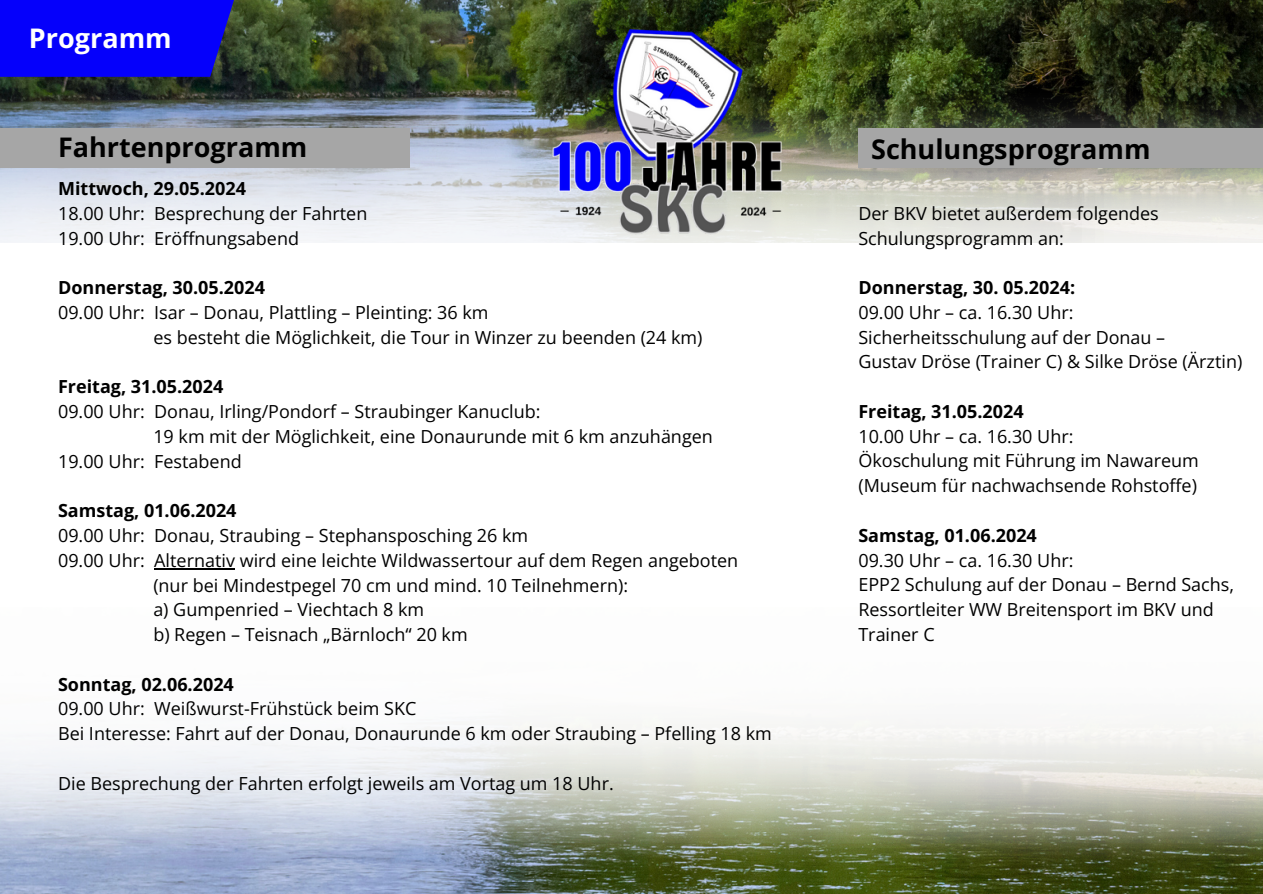
<style>
.page{position:relative;width:1263px;height:894px;background:#fff}
.page>*{position:absolute;margin:0;border:0;box-sizing:border-box;transform-origin:0 0}
.t1{font:700 27px "Open Sans";color:#000}
.t2{font:700 27px "Open Sans";color:#fff}
.t3{font:18px/24.8px "Open Sans";color:#000}
.t4{font:700 18px "Open Sans";color:#000}
</style>
<div class="page">
<img style="left:0;top:0;width:1263px;height:89px">
<img style="left:0;top:89px;width:1263px;height:23px">
<img style="left:0;top:112px;width:1263px;height:131px">
<img style="left:0;top:877px;width:1262px;height:16px">
<img style="left:0;top:863px;width:1263px;height:14px">
<img style="left:0;top:723px;width:1263px;height:140px">
<hr style="left:154px;top:568px;width:81px;height:1px;background:#000">
<img style="left:1083px;top:167px;width:180px;height:76px">
<img style="left:1095px;top:176px;width:168px;height:67px">
<img style="left:1104px;top:178px;width:159px;height:65px">
<svg style="left:0;top:0;width:410px;height:77px;background:#1e219a"></svg>
<img style="left:547px;top:26px;width:246px;height:217px">
<div style="left:0;top:128px;width:410px;height:39px;background:#a6a6a6"></div>
<div style="left:858px;top:128px;width:405px;height:39px;background:#a6a6a6"></div>
<p class="t2" style="left:29px;top:19px;width:144px">Programm</p>
<p class="t1" style="left:58px;top:128px;width:251px">Fahrtenprogramm</p>
<p class="t1" style="left:871px;top:130px;width:281px">Schulungsprogramm</p>
<p class="t4" style="left:58px;top:176px;width:189px">Mittwoch, 29.05.2024</p>
<h1 class="t3" style="left:58px;top:201px;width:311px">18.00 Uhr: Besprechung der Fahrten</h1>
<p class="t3" style="left:58px;top:225px;width:242px">19.00 Uhr: Eröffnungsabend</p>
<p class="t4" style="left:58px;top:275px;width:208px">Donnerstag, 30.05.2024</p>
<p class="t3" style="left:58px;top:300px;width:432px">09.00 Uhr: Isar – Donau, Plattling – Pleinting: 36 km</p>
<p class="t3" style="left:153px;top:324px;width:551px">es besteht die Möglichkeit, die Tour in Winzer zu beenden (24 km)</p>
<h1 class="t4" style="left:58px;top:374px;width:167px">Freitag, 31.05.2024</h1>
<h1 class="t3" style="left:58px;top:399px;width:484px">09.00 Uhr: Donau, Irling/Pondorf – Straubinger Kanuclub:</h1>
<p class="t3" style="left:58px;top:448px;width:185px">19.00 Uhr: Festabend</p>
<p class="t4" style="left:58px;top:498px;width:180px">Samstag, 01.06.2024</p>
<p class="t3" style="left:58px;top:522px;width:472px">09.00 Uhr: Donau, Straubing – Stephansposching 26 km</p>
<p class="t3" style="left:58px;top:547px;width:682px">09.00 Uhr: Alternativ wird eine leichte Wildwassertour auf dem Regen angeboten</p>
<p class="t3" style="left:153px;top:423px;width:561px">19 km mit der Möglichkeit, eine Donaurunde mit 6 km anzuhängen</p>
<p class="t3" style="left:153px;top:572px;width:476px">(nur bei Mindestpegel 70 cm und mind. 10 Teilnehmern):</p>
<p class="t3" style="left:153px;top:597px;width:272px">a) Gumpenried – Viechtach 8 km</p>
<p class="t3" style="left:153px;top:621px;width:316px">b) Regen – Teisnach „Bärnloch“ 20 km</p>
<p class="t4" style="left:58px;top:671px;width:177px">Sonntag, 02.06.2024</p>
<p class="t3" style="left:58px;top:696px;width:360px">09.00 Uhr: Weißwurst-Frühstück beim SKC</p>
<p class="t3" style="left:58px;top:720px;width:715px">Bei Interesse: Fahrt auf der Donau, Donaurunde 6 km oder Straubing – Pfelling 18 km</p>
<p class="t3" style="left:58px;top:770px;width:557px">Die Besprechung der Fahrten erfolgt jeweils am Vortag um 18 Uhr.</p>
<p class="t3" style="left:858px;top:200px;width:302px">Der BKV bietet außerdem folgendes<br>Schulungsprogramm an:</p>
<p class="t4" style="left:858px;top:275px;width:218px">Donnerstag, 30. 05.2024:</p>
<p class="t3" style="left:858px;top:299px;width:217px">09.00 Uhr – ca. 16.30 Uhr:</p>
<p class="t3" style="left:858px;top:324px;width:308px">Sicherheitsschulung auf der Donau –</p>
<p class="t3" style="left:858px;top:349px;width:385px">Gustav Dröse (Trainer C) &amp; Silke Dröse (Ärztin)</p>
<p class="t4" style="left:858px;top:398px;width:167px">Freitag, 31.05.2024</p>
<p class="t3" style="left:858px;top:423px;width:217px">10.00 Uhr – ca. 16.30 Uhr:</p>
<p class="t3" style="left:858px;top:448px;width:342px">Ökoschulung mit Führung im Nawareum (Museum für nachwachsende Rohstoffe)</p>
<p class="t4" style="left:858px;top:522px;width:180px">Samstag, 01.06.2024</p>
<p class="t3" style="left:858px;top:547px;width:217px">09.30 Uhr – ca. 16.30 Uhr:</p>
<p class="t3" style="left:858px;top:571px;width:377px">EPP2 Schulung auf der Donau – Bernd Sachs,<br>Ressortleiter WW Breitensport im BKV und<br>Trainer C</p>
</div>
